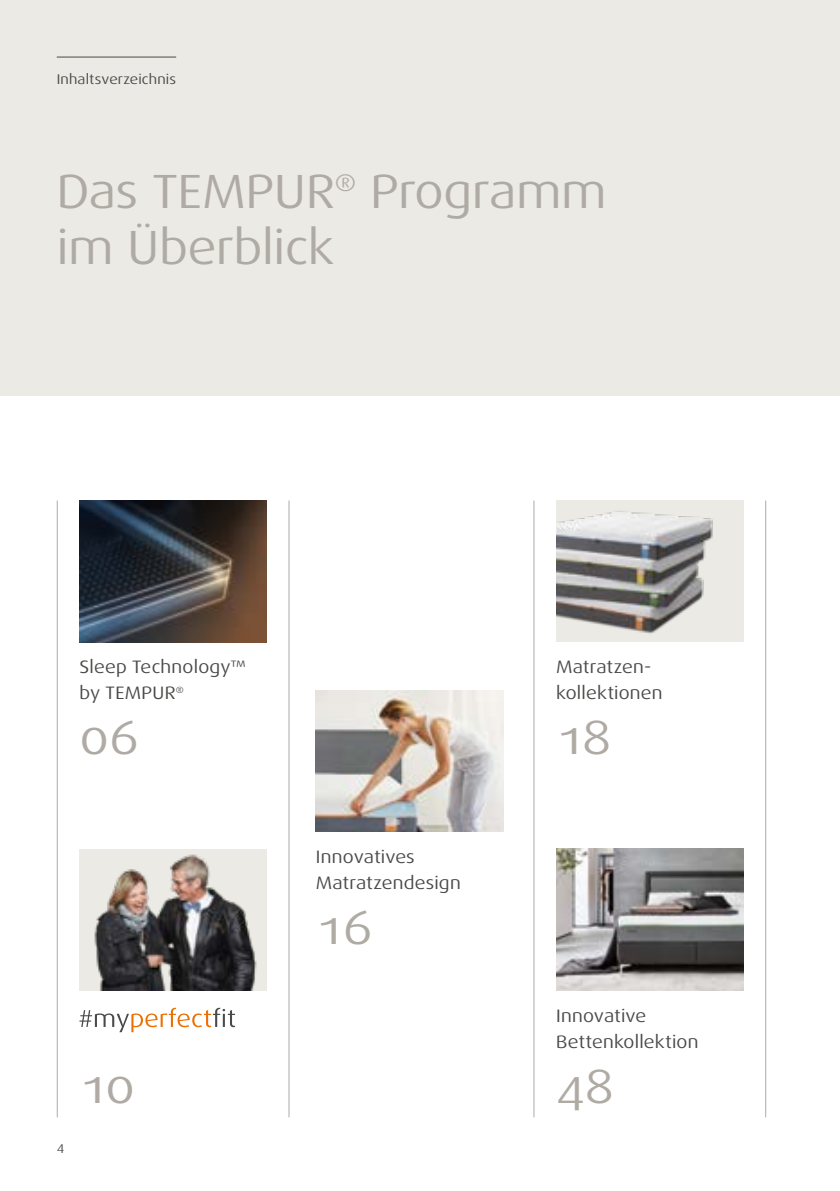
<style>
.page{position:relative;width:840px;height:1191px;background:#fff}
.page>*{position:absolute;margin:0;border:0;box-sizing:border-box;transform-origin:0 0}
.t1{font:expanded 48px/56px "Dax Pro";letter-spacing:-.005em;color:#afaaa4}
.t2{font:expanded 18px/26px "Dax Pro";letter-spacing:.01em;color:#494948}
.t3{font:expanded 14px "Dax Pro";letter-spacing:.01em;color:#494948}
.t4{font:expanded 12.8px "Dax Pro";color:#494948}
</style>
<div class="page">
<div style="left:0;top:0;width:839px;height:438px;background:#eceae5"></div>
<div style="left:0;top:396px;width:839px;height:42px;background:#fff"></div>
<img style="left:79px;top:500px;width:187px;height:142px">
<img style="left:79px;top:849px;width:187px;height:141px">
<svg style="left:79px;top:1007px;width:156px;height:25px"></svg>
<hr style="left:57px;top:500px;width:1px;height:617px;background:#afaaa4">
<hr style="left:288px;top:500px;width:1px;height:617px;background:#afaaa4">
<hr style="left:533px;top:500px;width:1px;height:617px;background:#afaaa4">
<hr style="left:764px;top:500px;width:1px;height:617px;background:#afaaa4">
<hr style="left:57px;top:57px;width:119px;height:1px;background:#494948">
<img style="left:556px;top:849px;width:187px;height:141px">
<div style="left:556px;top:500px;width:187px;height:142px;background:#eceae5"></div>
<img style="left:556px;top:511px;width:157px;height:123px">
<img style="left:316px;top:690px;width:187px;height:142px">
<p class="t3" style="left:57px;top:70px;width:121px">Inhaltsverzeichnis</p>
<h1 class="t1" style="left:57px;top:164px;width:551px">Das TEMPUR<sup>®</sup> Programm im Überblick</h1>
<p class="t2" style="left:79px;top:654px;width:168px">Sleep Technology™ by TEMPUR<sup>®</sup></p>
<h1 class="t1" style="left:79px;top:710px;width:61px">06</h1>
<p class="t4" style="left:57px;top:1140px;width:9px">4</p>
<h1 class="t1" style="left:79px;top:1058px;width:57px">10</h1>
<p class="t2" style="left:316px;top:844px;width:146px">Innovatives<br>Matratzendesign</p>
<h1 class="t1" style="left:316px;top:899px;width:58px">16</h1>
<p class="t2" style="left:556px;top:654px;width:108px">Matratzen&shy;kollektionen</p>
<h1 class="t1" style="left:556px;top:710px;width:56px">18</h1>
<p class="t2" style="left:556px;top:1002px;width:144px">Innovative<br>Bettenkollektion</p>
<h1 class="t1" style="left:556px;top:1058px;width:59px">48</h1>
</div>
